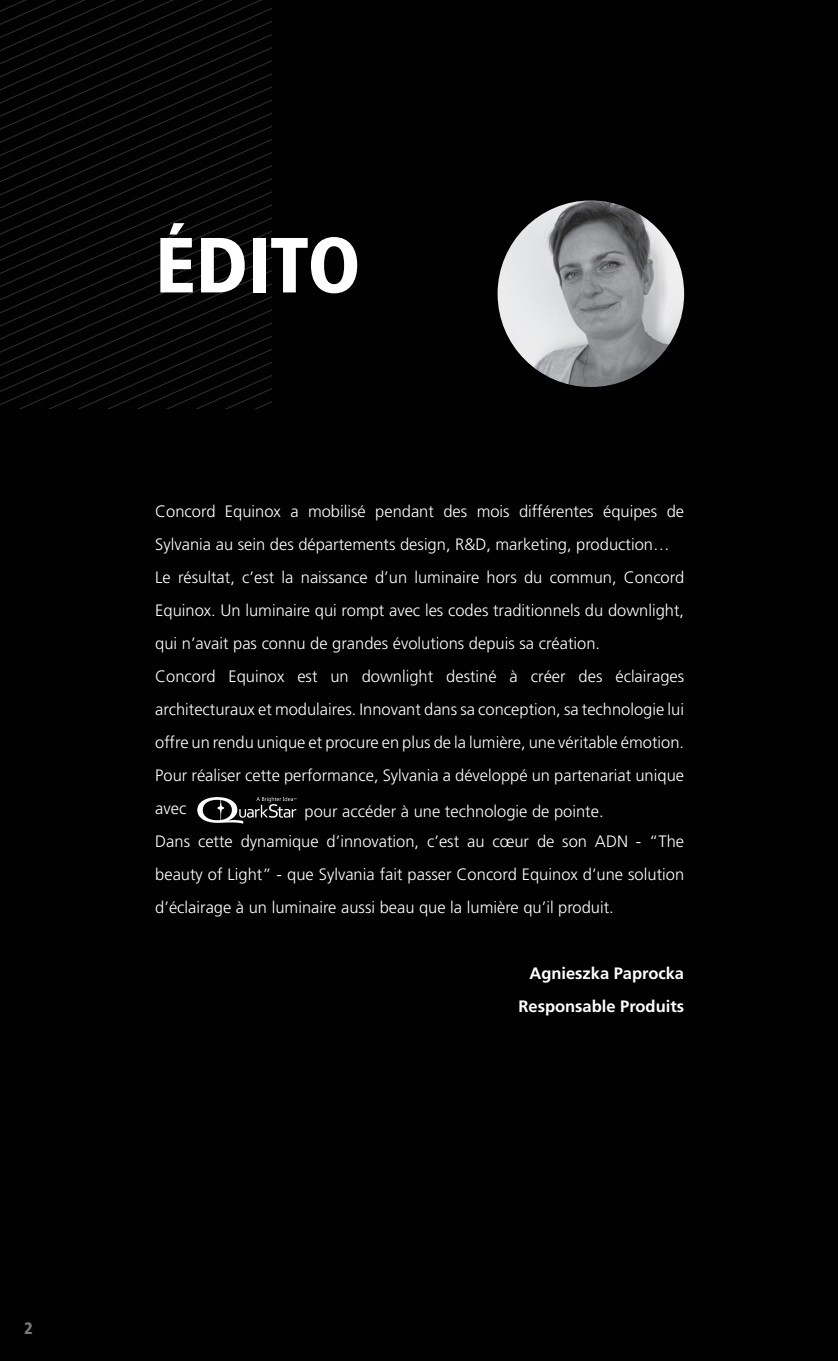
<style>
.page{position:relative;width:838px;height:1361px;background:#010101}
.page>*{position:absolute;margin:0;border:0;box-sizing:border-box;transform-origin:0 0}
.t1{font:900 condensed 78px "Frutiger";letter-spacing:-.005em;color:#fff}
.t2{font:300 16.5px/33px "Frutiger";color:#fff;text-align:justify}
.t3{font:700 16.5px "Frutiger";color:#fff}
.t4{font:900 condensed 16.5px "Frutiger";color:#76787b}
</style>
<div class="page">
<svg style="left:0;top:0;width:272px;height:408px"></svg>
<svg style="left:197px;top:797px;width:99px;height:27px"></svg>
<img style="left:497px;top:200px;width:187px;height:187px;border-radius:93px">
<p class="t4" style="left:24px;top:1318px;width:10px">2</p>
<p class="t1" style="left:155px;top:218px;width:207px">ÉDITO</p>
<p class="t2" style="left:155px;top:495px;width:530px">Concord Equinox a mobilisé pendant des mois différentes équipes de<br>Sylvania au sein des départements design, R&amp;D, marketing, production…</p>
<p class="t2" style="left:155px;top:561px;width:530px">Le résultat, c’est la naissance d’un luminaire hors du commun, Concord Equinox. Un luminaire qui rompt avec les codes traditionnels du downlight, qui n’avait pas connu de grandes évolutions depuis sa création.</p>
<p class="t2" style="left:155px;top:660px;width:530px">Concord Equinox est un downlight destiné à créer des éclairages architecturaux et modulaires. Innovant dans sa conception, sa technologie lui offre un rendu unique et procure en plus de la lumière, une véritable émotion.<br>Pour réaliser cette performance, Sylvania a développé un partenariat unique avec</p>
<p class="t2" style="left:304px;top:795px;width:300px">pour accéder à une technologie de pointe.</p>
<p class="t2" style="left:155px;top:825px;width:530px">Dans cette dynamique d’innovation, c’est au cœur de son ADN - “The beauty of Light” - que Sylvania fait passer Concord Equinox d’une solution d’éclairage à un luminaire aussi beau que la lumière qu’il produit.</p>
<p class="t3" style="left:529px;top:963px;width:156px">Agnieszka Paprocka</p>
<p class="t3" style="left:518px;top:996px;width:167px">Responsable Produits</p>
</div>
